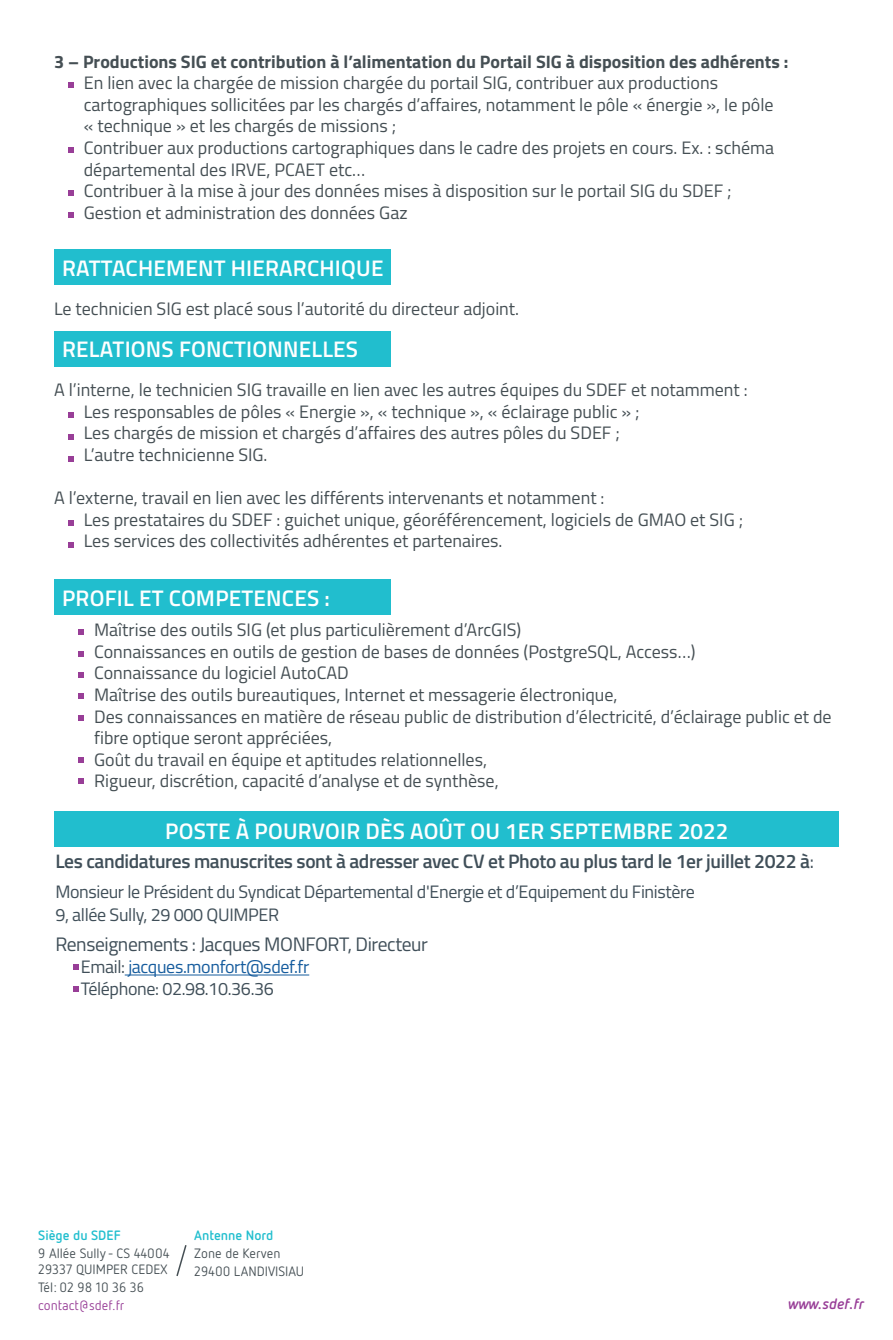
<style>
.page{position:relative;width:893px;height:1340px;background:#fff}
.page>*{position:absolute;margin:0;border:0;box-sizing:border-box;transform-origin:0 0}
.t1{font:600 22.5px "Titillium";letter-spacing:.01em;color:#fff}
.t2{font:600 19.5px "Titillium";letter-spacing:-.02em;color:#404f59}
.t3{font:19.5px "Titillium";letter-spacing:-.02em;color:#404f59}
.t4{font:18px "Titillium";color:#454f54}
.t5{font:18px "Titillium";letter-spacing:-.02em;color:#404f59}
.t6{font:700 18px "Titillium";color:#454f54}
.t7{font:18px "Titillium";letter-spacing:-.02em;color:#175d9e}
.t8{font:italic 700 15px "Netto OT";color:#983e97}
.t9{font:13.5px "Netto OT";color:#454f54}
.t10{font:700 13.5px "Netto OT";color:#21bece}
.t11{font:13.5px "Netto OT";color:#983e97}
.s1{font-weight:400}
.s2{color:#404f59}
</style>
<div class="page">
<svg style="left:176px;top:1245px;width:11px;height:31px"></svg>
<div style="left:54px;top:579px;width:337px;height:36px;background:#21bece"></div>
<div style="left:54px;top:249px;width:337px;height:36px;background:#21bece"></div>
<div style="left:54px;top:330px;width:337px;height:36px;background:#21bece"></div>
<svg style="left:78px;top:630px;width:5px;height:5px"></svg>
<svg style="left:78px;top:757px;width:5px;height:5px"></svg>
<svg style="left:78px;top:651px;width:5px;height:5px"></svg>
<svg style="left:78px;top:715px;width:5px;height:5px"></svg>
<svg style="left:78px;top:778px;width:5px;height:6px"></svg>
<svg style="left:78px;top:672px;width:5px;height:5px"></svg>
<svg style="left:78px;top:693px;width:5px;height:6px"></svg>
<div style="left:54px;top:810px;width:785px;height:36px;background:#21bece"></div>
<hr style="left:125px;top:974px;width:184px;height:1px;background:#175d9e">
<svg style="left:74px;top:964px;width:5px;height:5px"></svg>
<svg style="left:74px;top:986px;width:5px;height:6px"></svg>
<svg style="left:68px;top:82px;width:5px;height:5px"></svg>
<svg style="left:68px;top:148px;width:5px;height:5px"></svg>
<svg style="left:68px;top:190px;width:5px;height:5px"></svg>
<svg style="left:68px;top:412px;width:5px;height:5px"></svg>
<svg style="left:68px;top:213px;width:5px;height:5px"></svg>
<svg style="left:68px;top:434px;width:5px;height:5px"></svg>
<svg style="left:68px;top:520px;width:5px;height:5px"></svg>
<svg style="left:68px;top:456px;width:5px;height:6px"></svg>
<svg style="left:68px;top:542px;width:5px;height:5px"></svg>
<p class="t6" style="left:54px;top:47px;width:736px">3 – Productions SIG et contribution à l’alimentation du Portail SIG à disposition des adhérents :</p>
<p class="t4" style="left:84px;top:70px;width:636px">En lien avec la chargée de mission chargée du portail SIG, contribuer aux productions</p>
<p class="t4" style="left:84px;top:91px;width:691px">cartographiques sollicitées par les chargés d’affaires, notamment le pôle « énergie », le pôle</p>
<p class="t4" style="left:84px;top:113px;width:314px">« technique » et les chargés de missions ;</p>
<p class="t4" style="left:84px;top:134px;width:692px">Contribuer aux productions cartographiques dans le cadre des projets en cours. Ex. : schéma</p>
<p class="t4" style="left:84px;top:156px;width:283px">départemental des IRVE, PCAET etc…</p>
<p class="t4" style="left:84px;top:178px;width:649px">Contribuer à la mise à jour des données mises à disposition sur le portail SIG du SDEF ;</p>
<p class="t4" style="left:84px;top:199px;width:325px">Gestion et administration des données Gaz</p>
<p class="t1" style="left:62px;top:251px;width:323px">RATTACHEMENT HIERARCHIQUE</p>
<p class="t4" style="left:54px;top:295px;width:467px">Le technicien SIG est placé sous l’autorité du directeur adjoint.</p>
<p class="t1" style="left:62px;top:332px;width:298px">RELATIONS FONCTIONNELLES</p>
<p class="t4" style="left:54px;top:376px;width:695px">A l’interne, le technicien SIG travaille en lien avec les autres équipes du SDEF et notamment :</p>
<p class="t4" style="left:84px;top:398px;width:557px">Les responsables de pôles « Energie », « technique », « éclairage public » ;</p>
<p class="t4" style="left:84px;top:420px;width:538px">Les chargés de mission et chargés d’affaires des autres pôles du SDEF ;</p>
<p class="t4" style="left:84px;top:441px;width:185px">L’autre technicienne SIG.</p>
<p class="t4" style="left:54px;top:484px;width:552px">A l’externe, travail en lien avec les différents intervenants et notamment :</p>
<p class="t4" style="left:84px;top:506px;width:661px">Les prestataires du SDEF : guichet unique, géoréférencement, logiciels de GMAO et SIG ;</p>
<p class="t4" style="left:84px;top:528px;width:420px">Les services des collectivités adhérentes et partenaires.</p>
<p class="t1" style="left:62px;top:581px;width:269px">PROFIL ET COMPETENCES :</p>
<p class="t4" style="left:94px;top:616px;width:429px">Maîtrise des outils SIG (et plus particulièrement d’ArcGIS)</p>
<p class="t4" style="left:94px;top:638px;width:603px">Connaissances en outils de gestion de bases de données (PostgreSQL, Access…)</p>
<p class="t4" style="left:94px;top:660px;width:256px">Connaissance du logiciel AutoCAD</p>
<p class="t4" style="left:94px;top:681px;width:525px">Maîtrise des outils bureautiques, Internet et messagerie électronique,</p>
<p class="t4" style="left:94px;top:703px;width:739px">Des connaissances en matière de réseau public de distribution d’électricité, d’éclairage public et de</p>
<p class="t4" style="left:94px;top:724px;width:240px">fibre optique seront appréciées,</p>
<p class="t4" style="left:94px;top:746px;width:394px">Goût du travail en équipe et aptitudes relationnelles,</p>
<p class="t4" style="left:94px;top:768px;width:406px">Rigueur, discrétion, capacité d’analyse et de synthèse,</p>
<p class="t1" style="left:165px;top:814px;width:565px">POSTE À POURVOIR DÈS AOÛT OU 1ER SEPTEMBRE 2022</p>
<p class="t2" style="left:55px;top:846px;width:760px">Les candidatures manuscrites sont à adresser avec CV et Photo au plus tard le 1er juillet 2022 à<span class="s1">:</span></p>
<p class="t5" style="left:55px;top:878px;width:641px">Monsieur le Président du Syndicat Départemental d'Energie et d’Equipement du Finistère</p>
<p class="t5" style="left:55px;top:901px;width:225px">9, allée Sully, 29 000 QUIMPER</p>
<p class="t3" style="left:55px;top:930px;width:374px">Renseignements : Jacques MONFORT, Directeur</p>
<p class="t7" style="left:81px;top:953px;width:230px"><span class="s2">Email:</span> jacques.monfort@sdef.fr</p>
<p class="t5" style="left:81px;top:975px;width:195px">Téléphone: 02.98.10.36.36</p>
<p class="t10" style="left:38px;top:1226px;width:84px">Siège du SDEF</p>
<p class="t9" style="left:38px;top:1244px;width:133px">9 Allée Sully - CS 44004</p>
<p class="t9" style="left:38px;top:1261px;width:131px">29337 QUIMPER CEDEX</p>
<p class="t9" style="left:38px;top:1279px;width:107px">Tél: 02 98 10 36 36</p>
<p class="t11" style="left:38px;top:1297px;width:88px">contact@sdef.fr</p>
<p class="t8" style="left:788px;top:1294px;width:77px">www.sdef.fr</p>
<p class="t10" style="left:194px;top:1226px;width:81px">Antenne Nord</p>
<p class="t9" style="left:194px;top:1244px;width:88px">Zone de Kerven</p>
<p class="t9" style="left:194px;top:1262px;width:111px">29400 LANDIVISIAU</p>
</div>
